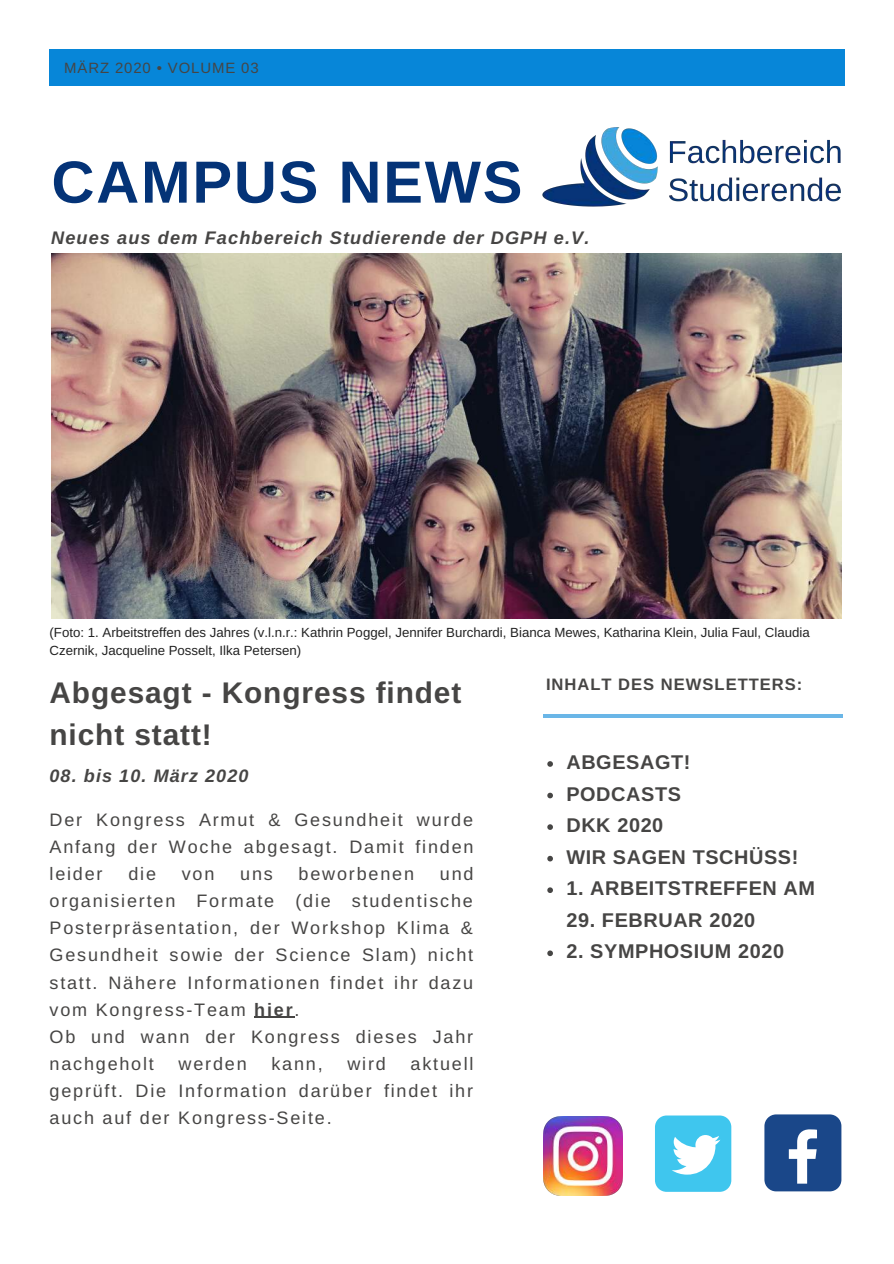
<style>
.page{position:relative;width:894px;height:1264px;background:#fff}
.page>*{position:absolute;margin:0;border:0;box-sizing:border-box;transform-origin:0 0}
.t1{font:700 59.55px "Arimo";letter-spacing:.03em;color:#043377}
.t2{font:700 29.85px/41.7px "Arimo";letter-spacing:.03em;color:#464544}
.t3{font:700 19.8px/31.5px "Arimo";letter-spacing:.03em;color:#464544}
.t4{font:italic 700 18.15px "Arimo";letter-spacing:.06em;color:#464544}
.t5{font:18px/27px "Arimo";letter-spacing:.1em;color:#464544;text-align:justify}
.t6{font:italic 700 18px "Arimo";letter-spacing:.06em;color:#464544}
.t7{font:700 16.5px "Arimo";letter-spacing:.06em;color:#464544}
.t8{font:14.85px "Arimo";letter-spacing:.06em;color:#464544}
.t9{font:13.2px/18px "Arimo";color:#222}
.s1{font-weight:700}
</style>
<div class="page">
<hr style="left:254px;top:1016px;width:40px;height:1px;background:#464544">
<svg style="left:547px;top:761px;width:6px;height:5px"></svg>
<svg style="left:547px;top:792px;width:6px;height:6px"></svg>
<svg style="left:547px;top:824px;width:6px;height:6px"></svg>
<svg style="left:547px;top:855px;width:6px;height:6px"></svg>
<svg style="left:547px;top:887px;width:6px;height:6px"></svg>
<svg style="left:547px;top:950px;width:6px;height:6px"></svg>
<hr style="left:543px;top:714px;width:299px;height:3px;background:#0786d8">
<img style="left:51px;top:253px;width:789px;height:365px">
<div style="left:50px;top:50px;width:794px;height:36px;background:#0786d8"></div>
<img style="left:531px;top:49px;width:314px;height:276px">
<div style="left:764px;top:1114px;width:77px;height:77px;background:#1a4789;border-radius:12px"></div>
<svg style="left:788px;top:1129px;width:28px;height:54px"></svg>
<div style="left:654px;top:1115px;width:77px;height:76px;background:#3fc6ee;border-radius:12px"></div>
<svg style="left:672px;top:1135px;width:48px;height:39px"></svg>
<img style="left:543px;top:1116px;width:79px;height:78px">
<p class="t8" style="left:64px;top:60px;width:196px">MÄRZ 2020 • VOLUME 03</p>
<h1 class="t1" style="left:51px;top:149px;width:472px">CAMPUS NEWS</h1>
<p class="t4" style="left:51px;top:227px;width:539px">Neues aus dem Fachbereich Studierende der DGPH e.V.</p>
<p class="t9" style="left:49px;top:623px;width:761px">(Foto: 1. Arbeitstreffen des Jahres (v.l.n.r.: Kathrin Poggel, Jennifer Burchardi, Bianca Mewes, Katharina Klein, Julia Faul, Claudia<br>Czernik, Jacqueline Posselt, Ilka Petersen)</p>
<h2 class="t2" style="left:49px;top:672px;width:413px">Abgesagt - Kongress findet nicht statt!</h2>
<p class="t6" style="left:49px;top:766px;width:200px">08. bis 10. März 2020</p>
<p class="t5" style="left:49px;top:806px;width:425px">Der Kongress Armut &amp; Gesundheit wurde Anfang der Woche abgesagt. Damit finden leider</p>
<p class="t5" style="left:49px;top:860px;width:425px;text-align:left;text-indent:390px">und organisierten Formate (die studentische<br>Posterpräsentation, der Workshop Klima &amp;<br>Gesundheit sowie der Science Slam) nicht statt. Nähere Informationen findet ihr dazu vom Kongress-Team <span class="s1">hier</span>.<br>Ob und wann der Kongress dieses Jahr nachgeholt</p>
<p class="t5" style="left:128px;top:860px;width:29px">die</p>
<p class="t5" style="left:182px;top:860px;width:34px">von</p>
<p class="t5" style="left:240px;top:860px;width:34px">uns</p>
<p class="t5" style="left:298px;top:860px;width:117px">beworbenen</p>
<p class="t5" style="left:49px;top:1049px;width:425px;text-indent:361px">aktuell geprüft. Die Information darüber findet ihr auch auf der Kongress-Seite.</p>
<p class="t5" style="left:179px;top:1049px;width:70px">werden</p>
<p class="t5" style="left:271px;top:1049px;width:53px">kann,</p>
<p class="t5" style="left:347px;top:1049px;width:40px">wird</p>
<p class="t7" style="left:546px;top:675px;width:258px">INHALT DES NEWSLETTERS:</p>
<p class="t3" style="left:566px;top:746px;width:233px">ABGESAGT!<br>PODCASTS<br>DKK 2020<br>WIR SAGEN TSCHÜSS!</p>
<p class="t3" style="left:566px;top:872px;width:250px">1. ARBEITSTREFFEN AM</p>
<p class="t3" style="left:566px;top:904px;width:190px">29. FEBRUAR 2020</p>
<p class="t3" style="left:566px;top:935px;width:219px">2. SYMPHOSIUM 2020</p>
</div>
